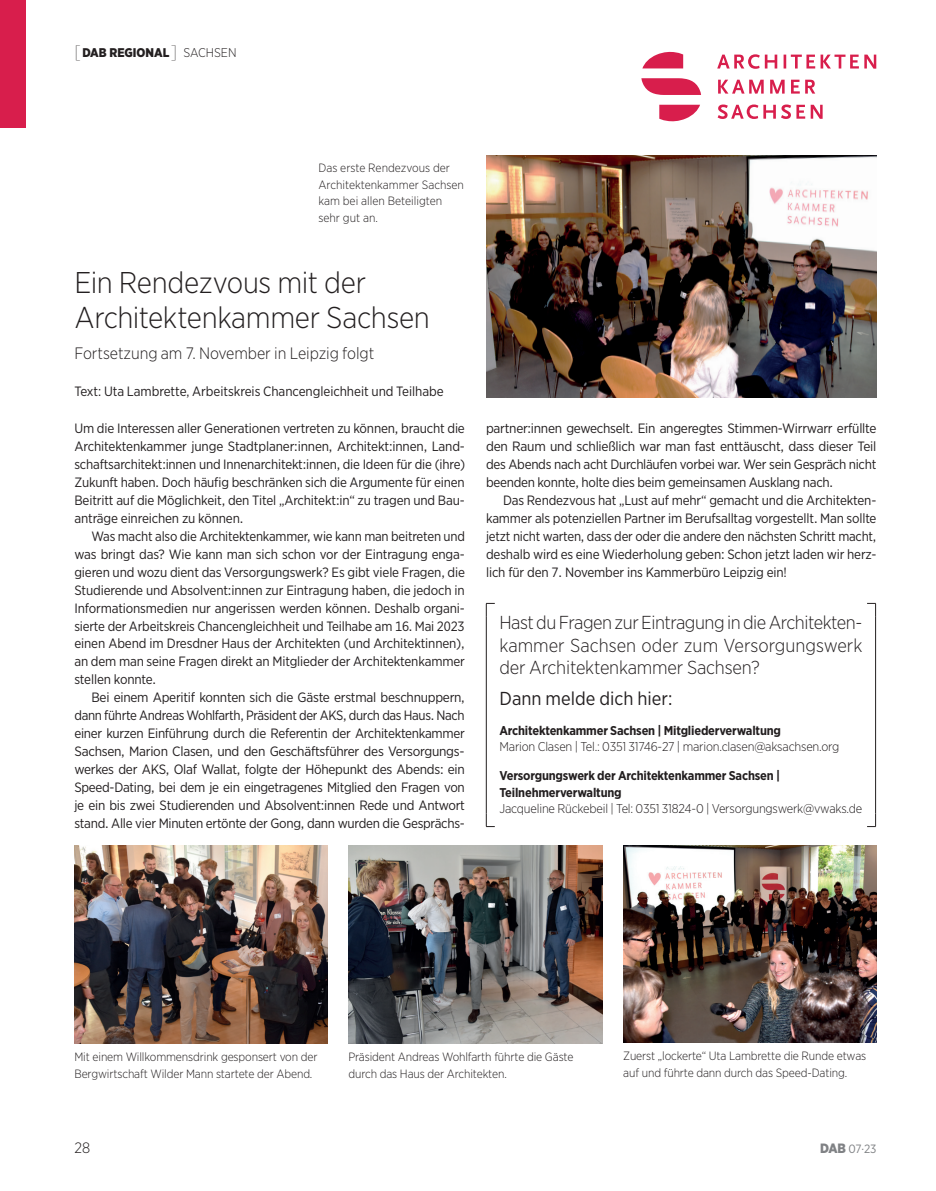
<style>
.page{position:relative;width:936px;height:1191px;background:#fff}
.page>*{position:absolute;margin:0;border:0;box-sizing:border-box;transform-origin:0 0}
.t1{font:300 30px/34.5px "Gotham Narrow";letter-spacing:-.01em;color:#231f20}
.t2{font:300 18.75px/22.5px "Gotham Narrow";letter-spacing:-.01em;color:#231f20;text-align:justify}
.t3{font:18.75px "Gotham Narrow";color:#231f20}
.t4{font:300 16.5px "Gotham Narrow";letter-spacing:-.005em;color:#231f20}
.t5{font:300 15px "Gotham Narrow";color:#231f20}
.t6{font:13.5px/17.9px "Gotham Narrow";letter-spacing:-.015em;color:#231f20;text-align:justify}
.t7{font:300 12.75px "Gotham Narrow";letter-spacing:-.015em;color:#231f20}
.t8{font:700 12.75px/16.5px "Gotham Narrow";letter-spacing:-.015em;color:#231f20}
.t9{font:900 12.6px "Gotham Narrow";color:#231f20}
.t10{font:300 12px/16.5px "Gotham Narrow";letter-spacing:-.01em;color:#231f20}
.t11{font:12px "Gotham Narrow";color:#808285}
.s1{font-weight:100;font-size:18px}
.s2{font-weight:300}
.s3{font-weight:900;font-size:13.5px}
</style>
<div class="page">
<img style="left:876px;top:754px;width:1px;height:324px">
<img style="left:486px;top:155px;width:390px;height:243px">
<img style="left:623px;top:845px;width:253px;height:197px">
<img style="left:74px;top:845px;width:253px;height:198px">
<svg style="left:486px;top:813px;width:9px;height:14px"></svg>
<svg style="left:867px;top:813px;width:9px;height:14px"></svg>
<svg style="left:867px;top:603px;width:9px;height:13px"></svg>
<svg style="left:486px;top:603px;width:9px;height:13px"></svg>
<hr style="left:486px;top:616px;width:1px;height:197px;background:#231f20">
<hr style="left:875px;top:616px;width:1px;height:197px;background:#231f20">
<img style="left:349px;top:845px;width:253px;height:198px">
<div style="left:0;top:0;width:26px;height:128px;background:#d81e4c"></div>
<svg style="left:717px;top:104px;width:105px;height:15px"></svg>
<svg style="left:718px;top:80px;width:97px;height:14px"></svg>
<svg style="left:717px;top:54px;width:159px;height:15px"></svg>
<svg style="left:641px;top:51px;width:60px;height:71px"></svg>
<p class="t9" style="left:74px;top:44px;width:125px"><span class="s1">[</span>DAB REGIONAL<span class="s1">]</span> <span class="s2">Sachsen</span></p>
<p class="t10" style="left:318px;top:159px;width:147px">Das erste Rendezvous der<br>Architektenkammer Sachsen kam bei allen Beteiligten sehr gut an.</p>
<h1 class="t1" style="left:74px;top:265px;width:357px">Ein Rendezvous mit der<br>Architektenkammer Sachsen</h1>
<p class="t4" style="left:74px;top:342px;width:301px">Fortsetzung am 7. November in Leipzig folgt</p>
<p class="t6" style="left:74px;top:382px;width:371px">Text: Uta Lambrette, Arbeitskreis Chancengleichheit und Teilhabe</p>
<p class="t6" style="left:74px;top:419px;width:392px">Um die Interessen aller Generationen vertreten zu können, braucht die Architektenkammer junge Stadtplaner:innen, Architekt:innen, Land&shy;schaftsarchitekt:innen und Innenarchitekt:innen, die Ideen für die (ihre)<br>Zukunft haben. Doch häufig beschränken sich die Argumente für einen Beitritt auf die Möglichkeit, den Titel „Architekt:in“ zu tragen und Bau&shy;anträge einreichen zu können.</p>
<p class="t6" style="left:74px;top:527px;width:392px;text-indent:17px">Was macht also die Architektenkammer, wie kann man beitreten und was bringt das? Wie kann man sich schon vor der Eintragung enga&shy;gieren und wozu dient das Versorgungswerk? Es gibt viele Fragen, die Studierende und Absolvent:innen zur Eintragung haben, die jedoch in Informationsmedien nur angerissen werden können. Deshalb organi&shy;sierte der Arbeitskreis Chancengleichheit und Teilhabe am 16. Mai 2023 einen Abend im Dresdner Haus der Architekten (und Architektinnen), an dem man seine Fragen direkt an Mitglieder der Architektenkammer stellen konnte.</p>
<p class="t6" style="left:74px;top:688px;width:392px;text-indent:17px">Bei einem Aperitif konnten sich die Gäste erstmal beschnuppern, dann führte Andreas Wohlfarth, Präsident der AKS, durch das Haus. Nach einer kurzen Einführung durch die Referentin der Architektenkammer Sachsen, Marion Clasen, und den Geschäftsführer des Versorgungs&shy;werkes der AKS, Olaf Wallat, folgte der Höhepunkt des Abends: ein Speed-Dating, bei dem je ein eingetragenes Mitglied den Fragen von je ein bis zwei Studierenden und Absolvent:innen Rede und Antwort stand. Alle vier Minuten ertönte der Gong, dann wurden die Gesprächs-</p>
<p class="t6" style="left:486px;top:419px;width:392px">partner:innen gewechselt. Ein angeregtes Stimmen-Wirrwarr erfüllte den Raum und schließlich war man fast enttäuscht, dass dieser Teil des Abends nach acht Durchläufen vorbei war. Wer sein Gespräch nicht beenden konnte, holte dies beim gemeinsamen Ausklang nach.</p>
<p class="t6" style="left:486px;top:491px;width:392px;text-indent:17px">Das Rendezvous hat „Lust auf mehr“ gemacht und die Architekten&shy;kammer als potenziellen Partner im Berufsalltag vorgestellt. Man sollte jetzt nicht warten, dass der oder die andere den nächsten Schritt macht, deshalb wird es eine Wiederholung geben: Schon jetzt laden wir herz&shy;lich für den 7. November ins Kammerbüro Leipzig ein!</p>
<h2 class="t2" style="left:499px;top:611px;width:364px">Hast du Fragen zur Eintragung in die Architekten&shy;kammer Sachsen oder zum Versorgungswerk der Architektenkammer Sachsen?</h2>
<h2 class="t3" style="left:499px;top:687px;width:174px">Dann melde dich hier:</h2>
<p class="t8" style="left:499px;top:721px;width:283px">Architektenkammer Sachsen | Mitgliederverwaltung</p>
<p class="t7" style="left:499px;top:739px;width:341px">Marion Clasen | Tel.: 0351 31746-27 | marion.clasen@aksachsen.org</p>
<p class="t8" style="left:499px;top:767px;width:282px">Versorgungswerk der Architektenkammer Sachsen |<br>Teilnehmerverwaltung</p>
<p class="t7" style="left:499px;top:801px;width:364px">Jacqueline Rückebeil | Tel: 0351 31824-0 | Versorgungswerk@vwaks.de</p>
<p class="t10" style="left:74px;top:1048px;width:244px">Mit einem Willkommensdrink gesponsert von der<br>Bergwirtschaft Wilder Mann startete der Abend.</p>
<p class="t10" style="left:348px;top:1048px;width:226px">Präsident Andreas Wohlfarth führte die Gäste durch das Haus der Architekten.</p>
<p class="t10" style="left:623px;top:1047px;width:244px">Zuerst „lockerte“ Uta Lambrette die Runde etwas auf und führte dann durch das Speed-Dating.</p>
<p class="t5" style="left:74px;top:1138px;width:17px">28</p>
<p class="t11" style="left:820px;top:1141px;width:58px"><span class="s3">DAB</span> 07·23</p>
</div>
